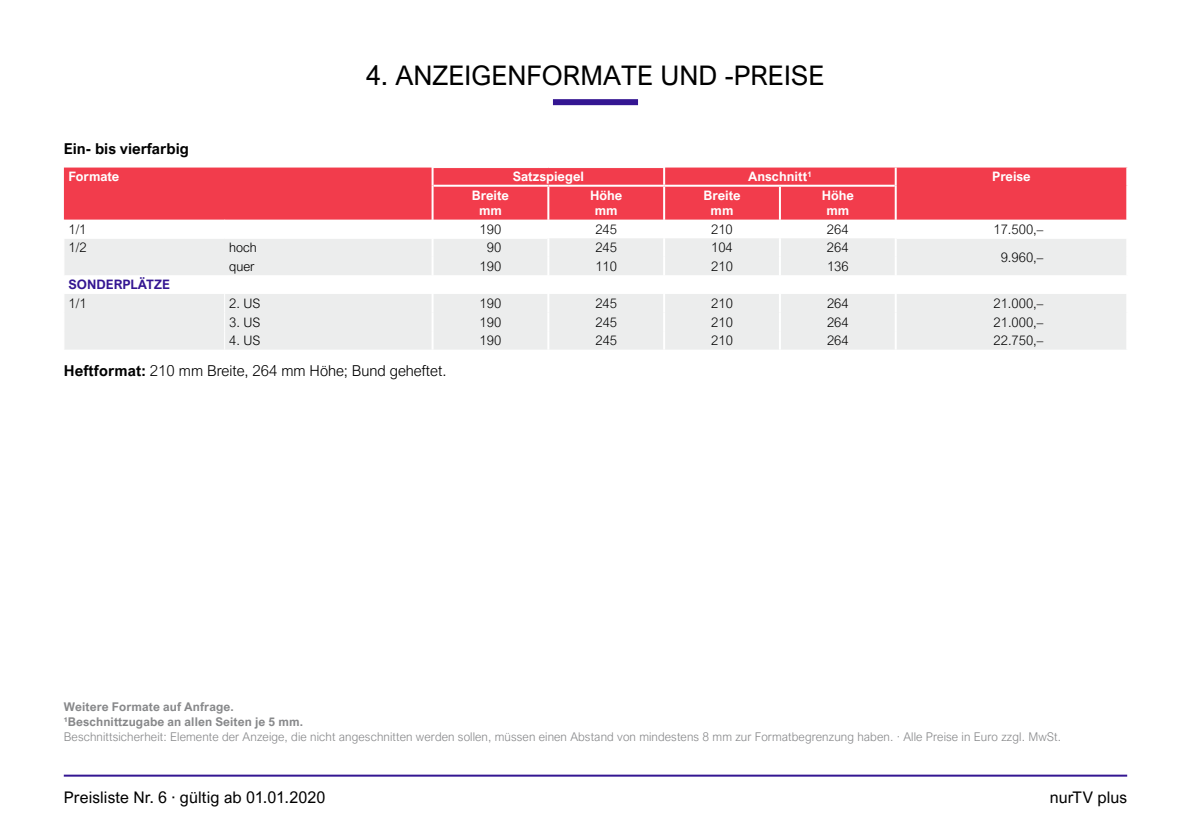
<style>
.page{position:relative;width:1191px;height:840px;background:#fff}
.page>*{position:absolute;margin:0;border:0;box-sizing:border-box;transform-origin:0 0}
.t1{font:27px "Arial Nova";color:#000}
.t2{font:16px "Arial Nova";letter-spacing:.01em;color:#000}
.t3{font:300 15px "Arial Nova";color:#000}
.t4{font:700 15px "Arial Nova";color:#000}
.t5{font:300 13px "Arial Nova";color:#000}
.t6{font:700 13px/15px "Arial Nova";color:#fff;text-align:center}
.t7{font:700 13px "Arial Nova";color:#341692}
.t8{font:300 12px "Arial Nova";letter-spacing:.01em;color:#87888a}
.t9{font:700 12px/15px "Arial Nova";letter-spacing:.01em;color:#87888a}
.s1{font-weight:700}
</style>
<div class="page">
<hr style="left:64px;top:774px;width:1063px;height:2px;background:#341692">
<div style="left:64px;top:167px;width:1062px;height:53px;background:#f23c4c"></div>
<svg style="left:894px;top:167px;width:2px;height:19px"></svg>
<svg style="left:1126px;top:167px;width:2px;height:19px"></svg>
<hr style="left:779px;top:187px;width:2px;height:33px;background:#fff">
<hr style="left:894px;top:186px;width:2px;height:34px;background:#fff">
<hr style="left:431px;top:167px;width:117px;height:1px;background:#fff">
<hr style="left:548px;top:167px;width:117px;height:1px;background:#fff">
<svg style="left:431px;top:167px;width:2px;height:19px"></svg>
<svg style="left:663px;top:168px;width:2px;height:17px"></svg>
<hr style="left:431px;top:186px;width:2px;height:34px;background:#fff">
<hr style="left:547px;top:187px;width:2px;height:33px;background:#fff">
<hr style="left:663px;top:187px;width:2px;height:33px;background:#fff">
<hr style="left:433px;top:185px;width:115px;height:2px;background:#fff">
<hr style="left:548px;top:185px;width:116px;height:2px;background:#fff">
<hr style="left:664px;top:185px;width:116px;height:2px;background:#fff">
<hr style="left:780px;top:185px;width:114px;height:2px;background:#fff">
<svg style="left:64px;top:238px;width:1062px;height:111px"></svg>
<hr style="left:64px;top:238px;width:161px;height:1px;background:#fff">
<hr style="left:225px;top:238px;width:207px;height:1px;background:#fff">
<hr style="left:432px;top:238px;width:115px;height:1px;background:#fff">
<hr style="left:896px;top:238px;width:232px;height:1px;background:#fff">
<div style="left:553px;top:99px;width:85px;height:6px;background:#341692"></div>
<h1 class="t1" style="left:366px;top:60px;width:460px">4. ANZEIGENFORMATE UND -PREISE</h1>
<p class="t4" style="left:64px;top:140px;width:127px">Ein- bis vierfarbig</p>
<p class="t6" style="left:68px;top:169px;width:52px">Formate</p>
<p class="t6" style="left:513px;top:169px;width:73px">Satzspiegel</p>
<p class="t6" style="left:748px;top:168px;width:65px">Anschnitt<sup>1</sup></p>
<p class="t6" style="left:992px;top:169px;width:40px">Preise</p>
<p class="t6" style="left:472px;top:187px;width:39px">Breite mm</p>
<p class="t6" style="left:590px;top:187px;width:34px">Höhe mm</p>
<p class="t6" style="left:703px;top:187px;width:39px">Breite mm</p>
<p class="t6" style="left:821px;top:187px;width:34px">Höhe mm</p>
<p class="t5" style="left:68px;top:222px;width:20px">1/1</p>
<p class="t5" style="left:479px;top:222px;width:23px">190</p>
<p class="t5" style="left:595px;top:222px;width:23px">245</p>
<p class="t5" style="left:711px;top:222px;width:23px">210</p>
<p class="t5" style="left:827px;top:222px;width:23px">264</p>
<p class="t5" style="left:993px;top:222px;width:51px">17.500,–</p>
<p class="t5" style="left:68px;top:240px;width:20px">1/2</p>
<p class="t5" style="left:229px;top:240px;width:29px">hoch</p>
<p class="t5" style="left:487px;top:240px;width:16px">90</p>
<p class="t5" style="left:595px;top:240px;width:23px">245</p>
<p class="t5" style="left:711px;top:240px;width:23px">104</p>
<p class="t5" style="left:827px;top:240px;width:23px">264</p>
<p class="t5" style="left:1000px;top:249px;width:44px">9.960,–</p>
<p class="t5" style="left:229px;top:259px;width:27px">quer</p>
<p class="t5" style="left:479px;top:259px;width:23px">190</p>
<p class="t5" style="left:595px;top:259px;width:23px">110</p>
<p class="t5" style="left:711px;top:259px;width:23px">210</p>
<p class="t5" style="left:827px;top:259px;width:23px">136</p>
<p class="t7" style="left:68px;top:277px;width:103px">SONDERPLÄTZE</p>
<p class="t5" style="left:68px;top:296px;width:20px">1/1</p>
<p class="t5" style="left:229px;top:296px;width:33px">2. US</p>
<p class="t5" style="left:479px;top:296px;width:23px">190</p>
<p class="t5" style="left:595px;top:296px;width:23px">245</p>
<p class="t5" style="left:711px;top:296px;width:23px">210</p>
<p class="t5" style="left:827px;top:296px;width:23px">264</p>
<p class="t5" style="left:993px;top:296px;width:51px">21.000,–</p>
<p class="t5" style="left:229px;top:314px;width:33px">3. US</p>
<p class="t5" style="left:479px;top:314px;width:23px">190</p>
<p class="t5" style="left:595px;top:314px;width:23px">245</p>
<p class="t5" style="left:711px;top:314px;width:23px">210</p>
<p class="t5" style="left:827px;top:314px;width:23px">264</p>
<p class="t5" style="left:993px;top:314px;width:51px">21.000,–</p>
<p class="t5" style="left:229px;top:333px;width:33px">4. US</p>
<p class="t5" style="left:479px;top:333px;width:23px">190</p>
<p class="t5" style="left:595px;top:333px;width:23px">245</p>
<p class="t5" style="left:711px;top:333px;width:23px">210</p>
<p class="t5" style="left:827px;top:333px;width:23px">264</p>
<p class="t5" style="left:993px;top:333px;width:51px">22.750,–</p>
<p class="t3" style="left:64px;top:361px;width:384px"><span class="s1">Heftformat:</span> 210 mm Breite, 264 mm Höhe; Bund geheftet.</p>
<p class="t9" style="left:64px;top:698px;width:241px">Weitere Formate auf Anfrage.<br>¹Beschnittzugabe an allen Seiten je 5 mm.</p>
<p class="t8" style="left:64px;top:729px;width:999px">Beschnittsicherheit: Elemente der Anzeige, die nicht angeschnitten werden sollen, müssen einen Abstand von mindestens 8 mm zur Formatbegrenzung haben. · Alle Preise in Euro zzgl. MwSt.</p>
<h2 class="t2" style="left:64px;top:787px;width:263px">Preisliste Nr. 6 · gültig ab 01.01.2020</h2>
<h2 class="t2" style="left:1049px;top:787px;width:79px">nurTV plus</h2>
</div>
